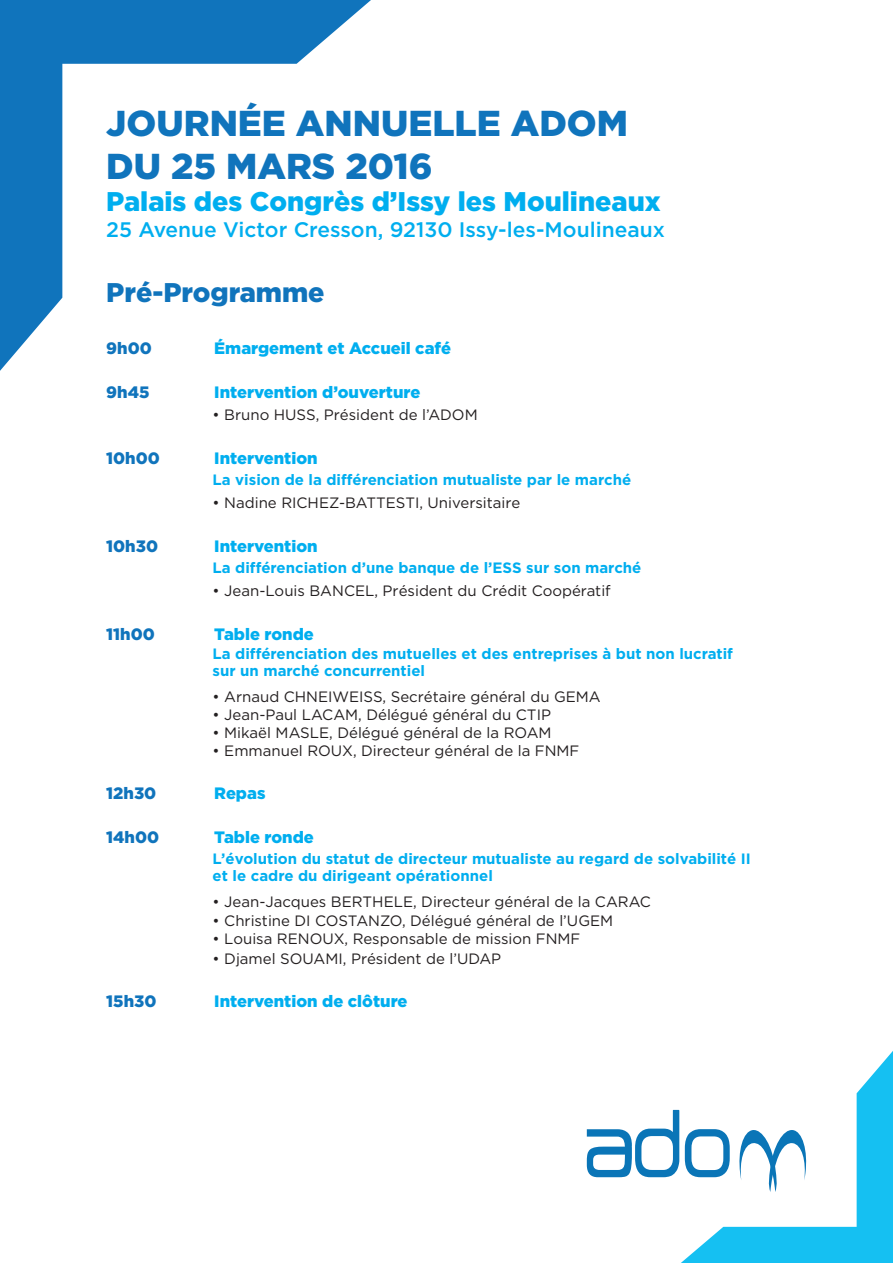
<style>
.page{position:relative;width:893px;height:1263px;background:#fff}
.page>*{position:absolute;margin:0;border:0;box-sizing:border-box;transform-origin:0 0}
.t1{font:900 36px/43.2px "Gotham HTF";color:#1074bc}
.t2{font:900 27px "Gotham HTF";color:#00aeef}
.t3{font:900 27px "Gotham HTF";color:#1074bc}
.t4{font:500 21px "Gotham HTF";color:#00aeef}
.t5{font:900 16.5px "Gotham HTF";color:#00aeef}
.t6{font:900 16.5px "Gotham HTF";color:#1074bc}
.t7{font:15px "Gotham HTF";color:#231f20}
.t8{font:700 15px/16.5px "Gotham HTF";color:#00aeef}
</style>
<div class="page">
<svg style="left:0;top:0;width:371px;height:371px"></svg>
<svg style="left:587px;top:1051px;width:306px;height:212px"></svg>
<h1 class="t1" style="left:106px;top:101px;width:523px">JOURNÉE ANNUELLE ADOM<br>DU 25 MARS 2016</h1>
<h2 class="t2" style="left:106px;top:186px;width:556px">Palais des Congrès d’Issy les Moulineaux</h2>
<h3 class="t4" style="left:106px;top:217px;width:560px">25 Avenue Victor Cresson, 92130 Issy-les-Moulineaux</h3>
<h2 class="t3" style="left:106px;top:277px;width:220px">Pré-Programme</h2>
<p class="t6" style="left:106px;top:339px;width:47px">9h00</p>
<p class="t5" style="left:214px;top:339px;width:238px">Émargement et Accueil café</p>
<p class="t6" style="left:106px;top:382px;width:45px">9h45</p>
<p class="t5" style="left:214px;top:382px;width:208px">Intervention d’ouverture</p>
<p class="t7" style="left:213px;top:406px;width:267px">• Bruno HUSS, Président de l’ADOM</p>
<p class="t6" style="left:106px;top:449px;width:55px">10h00</p>
<p class="t5" style="left:214px;top:449px;width:105px">Intervention</p>
<p class="t8" style="left:213px;top:471px;width:420px">La vision de la différenciation mutualiste par le marché</p>
<p class="t7" style="left:213px;top:495px;width:309px">• Nadine RICHEZ-BATTESTI, Universitaire</p>
<p class="t6" style="left:106px;top:537px;width:53px">10h30</p>
<p class="t5" style="left:214px;top:537px;width:105px">Intervention</p>
<p class="t8" style="left:213px;top:559px;width:430px">La différenciation d’une banque de l’ESS sur son marché</p>
<p class="t7" style="left:213px;top:583px;width:400px">• Jean-Louis BANCEL, Président du Crédit Coopératif</p>
<p class="t6" style="left:106px;top:625px;width:50px">11h00</p>
<p class="t5" style="left:214px;top:625px;width:101px">Table ronde</p>
<p class="t8" style="left:213px;top:645px;width:522px">La différenciation des mutuelles et des entreprises à but non lucratif sur un marché concurrentiel</p>
<p class="t7" style="left:213px;top:689px;width:390px">• Arnaud CHNEIWEISS, Secrétaire général du GEMA</p>
<p class="t7" style="left:213px;top:707px;width:340px">• Jean-Paul LACAM, Délégué général du CTIP</p>
<p class="t7" style="left:213px;top:725px;width:340px">• Mikaël MASLE, Délégué général de la ROAM</p>
<p class="t7" style="left:213px;top:742px;width:368px">• Emmanuel ROUX, Directeur général de la FNMF</p>
<p class="t6" style="left:106px;top:784px;width:52px">12h30</p>
<p class="t5" style="left:214px;top:784px;width:53px">Repas</p>
<p class="t6" style="left:106px;top:828px;width:54px">14h00</p>
<p class="t5" style="left:214px;top:828px;width:101px">Table ronde</p>
<p class="t8" style="left:213px;top:850px;width:540px">L’évolution du statut de directeur mutualiste au regard de solvabilité II et le cadre du dirigeant opérationnel</p>
<p class="t7" style="left:213px;top:893px;width:440px">• Jean-Jacques BERTHELE, Directeur général de la CARAC</p>
<p class="t7" style="left:213px;top:913px;width:402px">• Christine DI COSTANZO, Délégué général de l’UGEM</p>
<p class="t7" style="left:213px;top:931px;width:369px">• Louisa RENOUX, Responsable de mission FNMF</p>
<p class="t7" style="left:213px;top:950px;width:290px">• Djamel SOUAMI, Président de l’UDAP</p>
<p class="t6" style="left:106px;top:992px;width:52px">15h30</p>
<p class="t5" style="left:214px;top:992px;width:195px">Intervention de clôture</p>
</div>
